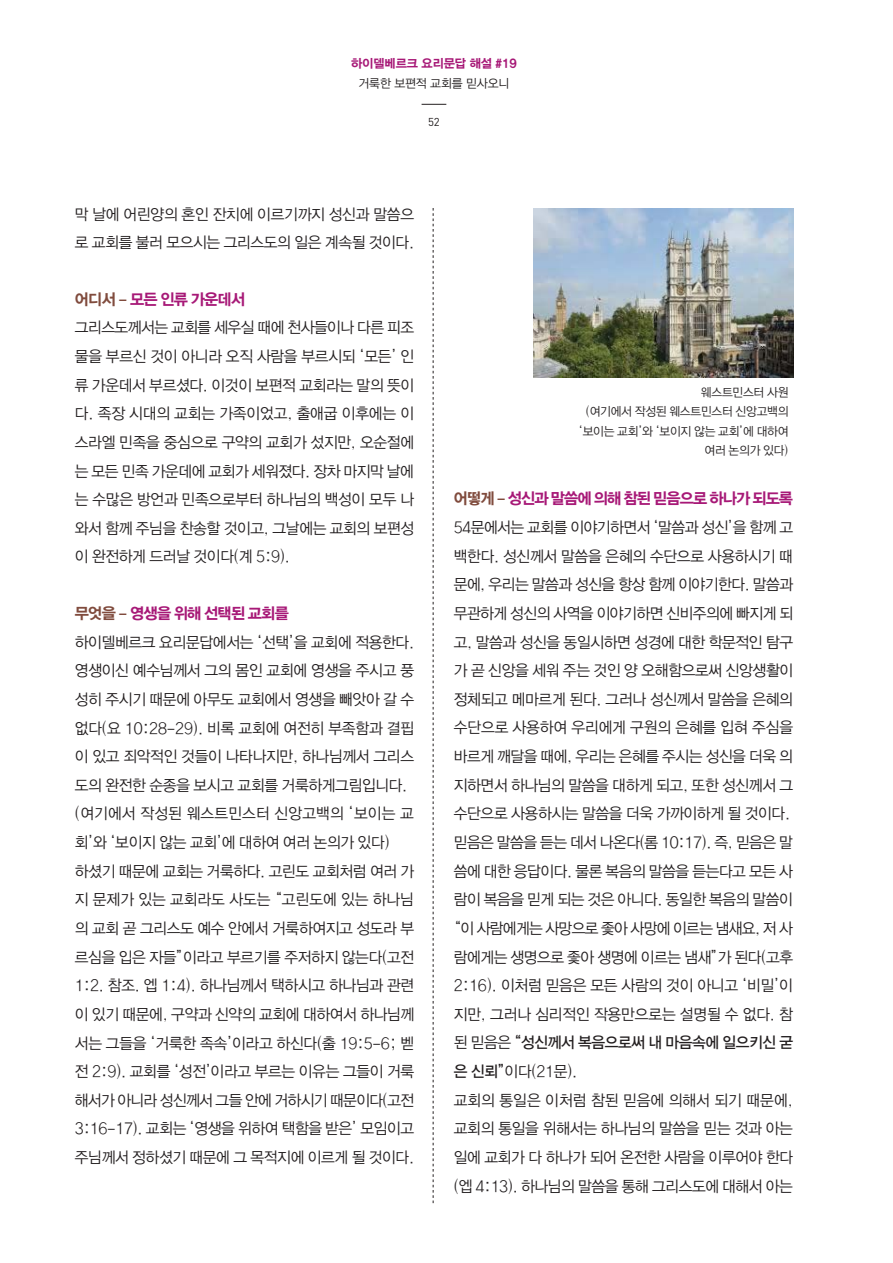
<style>
.page{position:relative;width:893px;height:1263px;background:#fff}
.page>*{position:absolute;margin:0;border:0;box-sizing:border-box;transform-origin:0 0}
.t1{font:15.75px "Yoon Gothic B KS Cms UHC H";letter-spacing:-.05em;color:#a71977}
.t2{font:15.6px/28.7px "Yoon Gothic L KS Cms UHC H";letter-spacing:-.02em;color:#231f20;scale:.96 1}
.t3{font:15.6px "Yoon Gothic M KS Cms UHC H";letter-spacing:-.025em;color:#231f20;scale:.96 1}
.t4{font:12.3px/19.2px "Yoon Gothic L KS Cms UHC H";letter-spacing:-.02em;color:#231f20;text-align:right;scale:.96 1}
.t5{font:12.3px "Yoon Gothic B KS Cms UHC H";letter-spacing:-.01em;color:#a71977}
.t6{font:12.3px "Yoon Gothic L KS Cms UHC H";letter-spacing:-.02em;color:#231f20}
.t7{font:11.4px "DIN";color:#231f20}
.s1{color:#804b3d}
.s2{font-family:"Yoon Gothic L KS Cms UHC H"}
.s3{font-family:"Yoon Gothic M KS Cms UHC H"}
</style>
<div class="page">
<svg style="left:433px;top:208px;width:1px;height:995px"></svg>
<svg style="left:422px;top:104px;width:24px;height:1px"></svg>
<img style="left:534px;top:209px;width:259px;height:169px">
<p class="t5" style="left:351px;top:58px;width:167px">하이델베르크 요리문답 해설 #19</p>
<p class="t6" style="left:358px;top:77px;width:153px">거룩한 보편적 교회를 믿사오니</p>
<p class="t7" style="left:428px;top:114px;width:13px">52</p>
<p class="t2" style="left:75px;top:200px;width:355px">막 날에 어린양의 혼인 잔치에 이르기까지 성신과 말씀으 로 교회를 불러 모으시는 그리스도의 일은 계속될 것이다.</p>
<p class="t1" style="left:75px;top:292px;width:172px"><span class="s1">어디서 -</span> 모든 인류 가운데서</p>
<p class="t2" style="left:75px;top:314px;width:355px;text-align:justify">그리스도께서는 교회를 세우실 때에 천사들이나 다른 피조 물을 부르신 것이 아니라 오직 사람을 부르시되 ‘모든’ 인 류 가운데서 부르셨다. 이것이 보편적 교회라는 말의 뜻이 다. 족장 시대의 교회는 가족이었고, 출애굽 이후에는 이 스라엘 민족을 중심으로 구약의 교회가 섰지만, 오순절에 는 모든 민족 가운데에 교회가 세워졌다. 장차 마지막 날에 는 수많은 방언과 민족으로부터 하나님의 백성이 모두 나 와서 함께 주님을 찬송할 것이고, 그날에는 교회의 보편성 이 완전하게 드러날 것이다(계 5:9).</p>
<p class="t1" style="left:75px;top:606px;width:215px"><span class="s1">무엇을 -</span> 영생을 위해 선택된 교회를</p>
<p class="t2" style="left:75px;top:629px;width:355px">하이델베르크 요리문답에서는 ‘선택’을 교회에 적용한다. 영생이신 예수님께서 그의 몸인 교회에 영생을 주시고 풍 성히 주시기 때문에 아무도 교회에서 영생을 빼앗아 갈 수 없다(요 10:28-29). 비록 교회에 여전히 부족함과 결핍 이 있고 죄악적인 것들이 나타나지만, 하나님께서 그리스 도의 완전한 순종을 보시고 교회를 거룩하게그림입니다. (여기에서 작성된 웨스트민스터 신앙고백의 ‘보이는 교 회’와 ‘보이지 않는 교회’에 대하여 여러 논의가 있다) 하셨기 때문에 교회는 거룩하다. 고린도 교회처럼 여러 가 지 문제가 있는 교회라도 사도는 “고린도에 있는 하나님 의 교회 곧 그리스도 예수 안에서 거룩하여지고 성도라 부 르심을 입은 자들”이라고 부르기를 주저하지 않는다(고전<br>1:2. 참조. 엡 1:4). 하나님께서 택하시고 하나님과 관련 이 있기 때문에, 구약과 신약의 교회에 대하여서 하나님께 서는 그들을 ‘거룩한 족속’이라고 하신다(출 19:5-6; 벧 전 2:9). 교회를 ‘성전’이라고 부르는 이유는 그들이 거룩 해서가 아니라 성신께서 그들 안에 거하시기 때문이다(고전<br>3:16-17). 교회는 ‘영생을 위하여 택함을 받은’ 모임이고 주님께서 정하셨기 때문에 그 목적지에 이르게 될 것이다.</p>
<p class="t4" style="left:579px;top:384px;width:220px">웨스트민스터 사원<br>(여기에서 작성된 웨스트민스터 신앙고백의 ‘보이는 교회’와 ‘보이지 않는 교회’에 대하여 여러 논의가 있다)</p>
<p class="t1" style="left:454px;top:492px;width:341px"><span class="s1">어떻게 -</span> 성신과 말씀에 의해 참된 믿음으로 하나가 되도록</p>
<p class="t2" style="left:454px;top:514px;width:355px">54문에서는 교회를 이야기하면서 ‘말씀과 성신’을 함께 고 백한다. 성신께서 말씀을 은혜의 수단으로 사용하시기 때 문에, 우리는 말씀과 성신을 항상 함께 이야기한다. 말씀과 무관하게 성신의 사역을 이야기하면 신비주의에 빠지게 되 고, 말씀과 성신을 동일시하면 성경에 대한 학문적인 탐구 가 곧 신앙을 세워 주는 것인 양 오해함으로써 신앙생활이 정체되고 메마르게 된다. 그러나 성신께서 말씀을 은혜의 수단으로 사용하여 우리에게 구원의 은혜를 입혀 주심을 바르게 깨달을 때에, 우리는 은혜를 주시는 성신을 더욱 의 지하면서 하나님의 말씀을 대하게 되고, 또한 성신께서 그 수단으로 사용하시는 말씀을 더욱 가까이하게 될 것이다. 믿음은 말씀을 듣는 데서 나온다(롬 10:17). 즉, 믿음은 말 씀에 대한 응답이다. 물론 복음의 말씀을 듣는다고 모든 사 람이 복음을 믿게 되는 것은 아니다. 동일한 복음의 말씀이 “이 사람에게는 사망으로 좇아 사망에 이르는 냄새요, 저 사 람에게는 생명으로 좇아 생명에 이르는 냄새”가 된다(고후<br>2:16). 이처럼 믿음은 모든 사람의 것이 아니고 ‘비밀’이 지만, 그러나 심리적인 작용만으로는 설명될 수 없다. 참</p>
<p class="t3" style="left:454px;top:1036px;width:355px"><span class="s2">된 믿음은</span> “성신께서 복음으로써 내 마음속에 일으키신 굳</p>
<p class="t2" style="left:454px;top:1058px;width:355px"><span class="s3">은 신뢰”</span>이다(21문).<br>교회의 통일은 이처럼 참된 믿음에 의해서 되기 때문에, 교회의 통일을 위해서는 하나님의 말씀을 믿는 것과 아는 일에 교회가 다 하나가 되어 온전한 사람을 이루어야 한다 (엡 4:13). 하나님의 말씀을 통해 그리스도에 대해서 아는</p>
</div>
